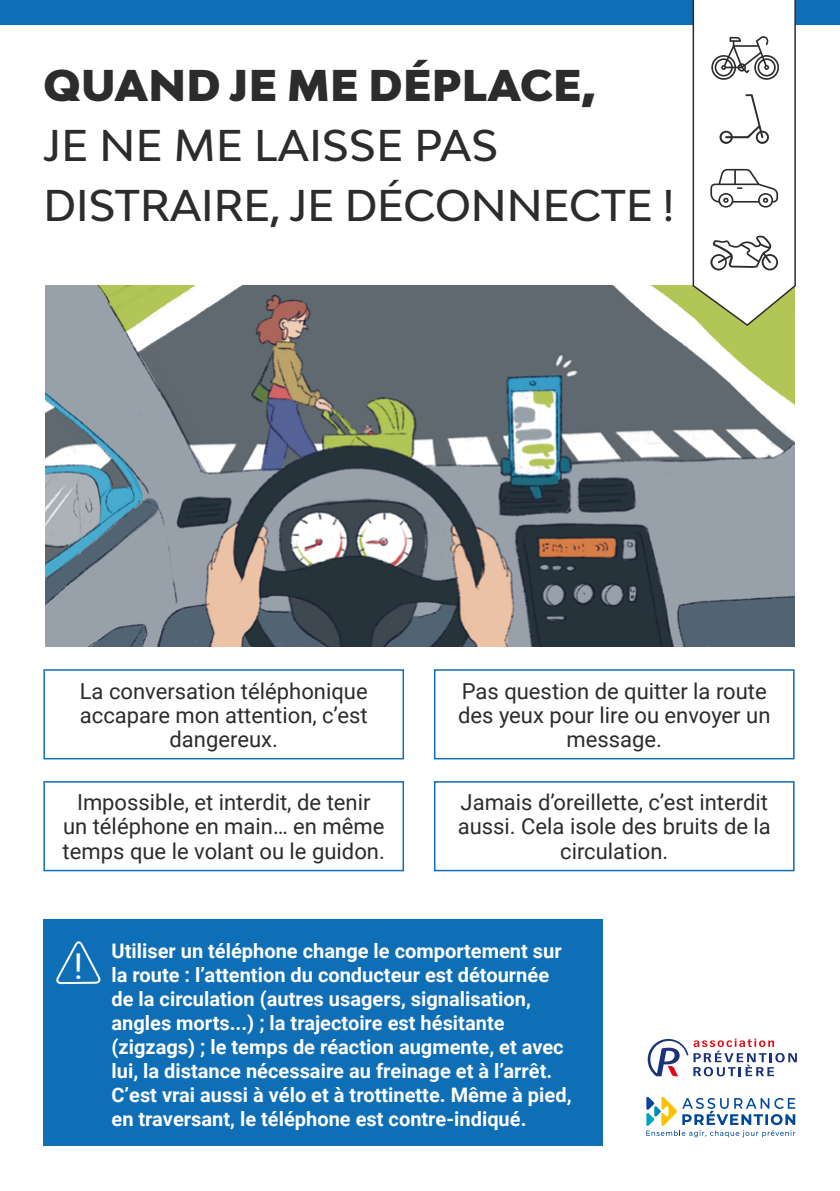
<style>
.page{position:relative;width:840px;height:1191px;background:#fff}
.page>*{position:absolute;margin:0;border:0;box-sizing:border-box;transform-origin:0 0}
.t1{font:500 42px/60px "Bw Modelica";color:#2b2c2b}
.t2{font:900 42px "Bw Modelica";letter-spacing:.01em;color:#2b2c2b}
.t3{font:35.6px "Roboto";color:#fff}
.t4{font:22px/24px "Roboto";color:#2b2c2b;text-align:center}
.t5{font:700 20px/24px "Roboto";color:#fff}
</style>
<div class="page">
<div style="left:43px;top:919px;width:559px;height:226px;background:#0e6eb6"></div>
<div style="left:0;top:0;width:839px;height:24px;background:#0e6eb6"></div>
<svg style="left:646px;top:1096px;width:148px;height:41px"></svg>
<div style="left:43px;top:669px;width:361px;height:90px;border:2px solid #0e6eb6"></div>
<div style="left:433px;top:669px;width:361px;height:90px;border:2px solid #0e6eb6"></div>
<div style="left:43px;top:781px;width:361px;height:90px;border:2px solid #0e6eb6"></div>
<div style="left:433px;top:781px;width:361px;height:90px;border:2px solid #0e6eb6"></div>
<img style="left:45px;top:285px;width:749px;height:361px">
<svg style="left:691px;top:0;width:105px;height:327px"></svg>
<svg style="left:647px;top:1038px;width:150px;height:39px"></svg>
<svg style="left:56px;top:941px;width:45px;height:43px"></svg>
<h1 class="t2" style="left:44px;top:58px;width:554px">QUAND JE ME DÉPLACE,</h1>
<h1 class="t1" style="left:44px;top:114px;width:632px">JE NE ME LAISSE PAS<br>DISTRAIRE, JE DÉCONNECTE !</h1>
<p class="t4" style="left:80px;top:678px;width:289px">La conversation téléphonique accapare mon attention, c’est dangereux.</p>
<p class="t4" style="left:458px;top:678px;width:314px">Pas question de quitter la route des yeux pour lire ou envoyer un message.</p>
<p class="t4" style="left:63px;top:790px;width:323px">Impossible, et interdit, de tenir un téléphone en main… en même temps que le volant ou le guidon.</p>
<p class="t4" style="left:457px;top:790px;width:314px">Jamais d’oreillette, c’est interdit aussi. Cela isole des bruits de la circulation.</p>
<h2 class="t3" style="left:74px;top:941px;width:11px">!</h2>
<p class="t5" style="left:111px;top:938px;width:461px">Utiliser un téléphone change le comportement sur la route : l’attention du conducteur est détournée de la circulation (autres usagers, signalisation, angles morts...) ; la trajectoire est hésitante (zigzags) ; le temps de réaction augmente, et avec lui, la distance nécessaire au freinage et à l’arrêt.<br>C’est vrai aussi à vélo et à trottinette. Même à pied, en traversant, le téléphone est contre-indiqué.</p>
</div>
